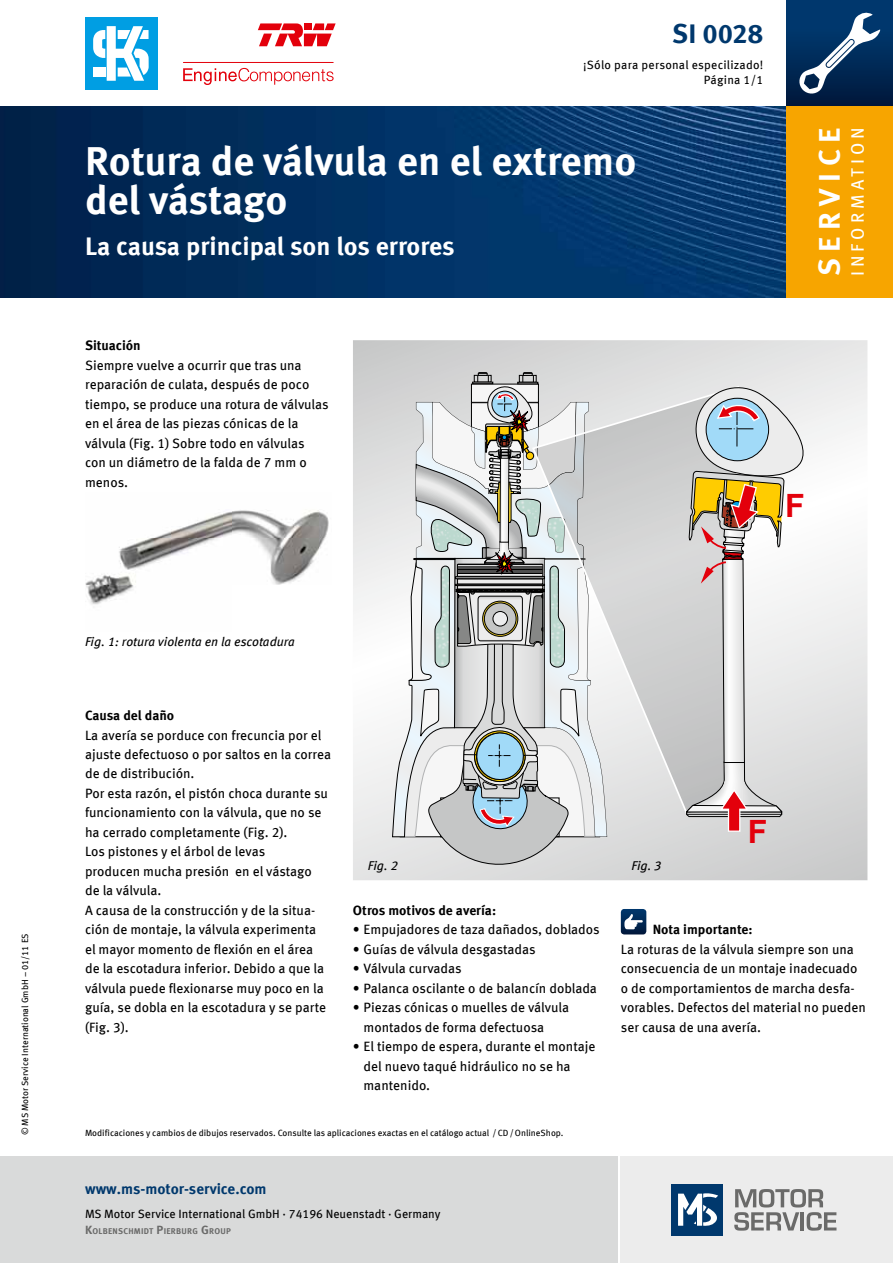
<style>
.page{position:relative;width:893px;height:1263px;background:#fff}
.page>*{position:absolute;margin:0;border:0;box-sizing:border-box;transform-origin:0 0}
.t1{font:700 40.5px/39px "Meta OFC";letter-spacing:-.005em;color:#fff}
.t2{font:700 32.25px "Arial";color:#e3000b}
.t3{font:700 30px "Meta OFC";letter-spacing:.225em;color:#fff}
.t4{font:700 27px "Meta OFC";color:#00386d}
.t5{font:700 25.5px "Meta OFC";color:#fff}
.t6{font:18px "Meta OFC";letter-spacing:.225em;color:#fff}
.t7{font:700 15px "Meta OFC";color:#00386d}
.t8{font:13.5px/19.5px "Meta OFC";color:#000}
.t9{font:700 13.5px "Meta OFC";color:#000}
.t10{font:italic 12.75px "Meta OFC";color:#000}
.t11{font:12px "Meta OFC";color:#000}
.t12{font:12px/15px "Meta OFC";letter-spacing:.02em;color:#000;text-align:right}
.t13{font:9px "Meta OFC";color:#000}
.t14{font:700 8.4px "Meta OFC";letter-spacing:.03em;color:#6a6a69}
.s1{font-size:12px}
</style>
<div class="page">
<div style="left:621px;top:1157px;width:272px;height:106px;background:#ececec"></div>
<div style="left:0;top:1157px;width:617px;height:106px;background:#d9dada"></div>
<div style="left:672px;top:1184px;width:51px;height:51px;background:#00386d"></div>
<svg style="left:678px;top:1193px;width:40px;height:33px"></svg>
<svg style="left:734px;top:1189px;width:102px;height:42px"></svg>
<svg style="left:353px;top:340px;width:514px;height:540px"></svg>
<div style="left:787px;top:0;width:106px;height:106px;background:linear-gradient(to bottom,#003e78,#001a3f)"></div>
<svg style="left:798px;top:12px;width:82px;height:83px"></svg>
<svg style="left:258px;top:23px;width:78px;height:23px"></svg>
<hr style="left:183px;top:62px;width:150px;height:1px;background:#e3000b">
<svg style="left:183px;top:68px;width:151px;height:17px"></svg>
<div style="left:85px;top:17px;width:72px;height:72px;background:#009ee3"></div>
<svg style="left:93px;top:26px;width:56px;height:55px"></svg>
<svg style="left:621px;top:909px;width:25px;height:25px"></svg>
<img style="left:0;top:106px;width:787px;height:192px">
<img style="left:85px;top:510px;width:244px;height:95px">
<svg style="left:392px;top:372px;width:215px;height:493px"></svg>
<svg style="left:531px;top:385px;width:209px;height:429px"></svg>
<svg style="left:686px;top:387px;width:125px;height:445px"></svg>
<div style="left:787px;top:106px;width:106px;height:192px;background:#f7a500"></div>
<p class="t13" style="left:19px;top:1135px;width:203px;rotate:-90deg">© MS Motor Service International GmbH – 01/11 ES</p>
<h3 class="t4" style="left:672px;top:16px;width:92px">SI 0028</h3>
<p class="t12" style="left:583px;top:57px;width:182px">¡Sólo para personal especilizado!<br>Página 1/1</p>
<h1 class="t1" style="left:85px;top:142px;width:553px">Rotura de válvula en el extremo del vástago</h1>
<h3 class="t5" style="left:85px;top:230px;width:371px">La causa principal son los errores</h3>
<h3 class="t3" style="left:810px;top:276px;width:150px;rotate:-90deg">SERVICE</h3>
<h3 class="t6" style="left:846px;top:276px;width:150px;rotate:-90deg">INFORMATION</h3>
<p class="t9" style="left:85px;top:337px;width:57px">Situación</p>
<p class="t8" style="left:85px;top:355px;width:245px">Siempre vuelve a ocurrir que tras una reparación de culata, después de poco tiempo, se produce una rotura de válvulas en el área de las piezas cónicas de la válvula (Fig. 1) Sobre todo en válvulas con un diámetro de la falda de 7 mm o menos.</p>
<h2 class="t2" style="left:785px;top:485px;width:21px">F</h2>
<p class="t10" style="left:85px;top:634px;width:211px">Fig. 1: rotura violenta en la escotadura</p>
<p class="t9" style="left:85px;top:707px;width:91px">Causa del daño</p>
<p class="t8" style="left:85px;top:725px;width:248px">La avería se porduce con frecuncia por el ajuste defectuoso o por saltos en la correa de de distribución.<br>Por esta razón, el pistón choca durante su funcionamiento con la válvula, que no se ha cerrado completamente (Fig. 2).<br>Los pistones y el árbol de levas<br>producen mucha presión en el vástago<br>de la válvula.<br>A causa de la construcción y de la situa&shy;ción de montaje, la válvula experimenta<br>el mayor momento de flexión en el área<br>de la escotadura inferior. Debido a que la válvula puede flexionarse muy poco en la guía, se dobla en la escotadura y se parte (Fig. 3).</p>
<h2 class="t2" style="left:748px;top:811px;width:21px">F</h2>
<p class="t10" style="left:368px;top:858px;width:32px">Fig. 2</p>
<p class="t10" style="left:631px;top:858px;width:32px">Fig. 3</p>
<p class="t9" style="left:353px;top:902px;width:145px">Otros motivos de avería:</p>
<p class="t8" style="left:353px;top:920px;width:248px">• Empujadores de taza dañados, doblados</p>
<p class="t8" style="left:353px;top:939px;width:184px">• Guías de válvula desgastadas</p>
<p class="t8" style="left:353px;top:959px;width:110px">• Válvula curvadas</p>
<p class="t8" style="left:353px;top:978px;width:246px">• Palanca oscilante o de balancín doblada</p>
<p class="t8" style="left:364px;top:998px;width:207px;text-indent:-11px">• Piezas cónicas o muelles de válvula montados de forma defectuosa</p>
<p class="t8" style="left:364px;top:1037px;width:233px;text-indent:-11px">• El tiempo de espera, durante el montaje del nuevo taqué hidráulico no se ha mantenido.</p>
<p class="t9" style="left:653px;top:921px;width:101px">Nota importante:</p>
<p class="t8" style="left:621px;top:939px;width:247px">La roturas de la válvula siempre son una consecuencia de un montaje inadecuado o de comportamientos de marcha desfa&shy;vorables. Defectos del material no pueden ser causa de una avería.</p>
<p class="t13" style="left:85px;top:1127px;width:480px">Modificaciones y cambios de dibujos reservados. Consulte las aplicaciones exactas en el catálogo actual / CD / OnlineShop.</p>
<p class="t7" style="left:85px;top:1179px;width:183px">www.ms-motor-service.com</p>
<p class="t11" style="left:85px;top:1206px;width:357px">MS Motor Service International GmbH · 74196 Neuenstadt · Germany</p>
<p class="t14" style="left:85px;top:1226px;width:147px"><span class="s1">K</span>OLBENSCHMIDT <span class="s1">P</span>IERBURG <span class="s1">G</span>ROUP</p>
</div>
